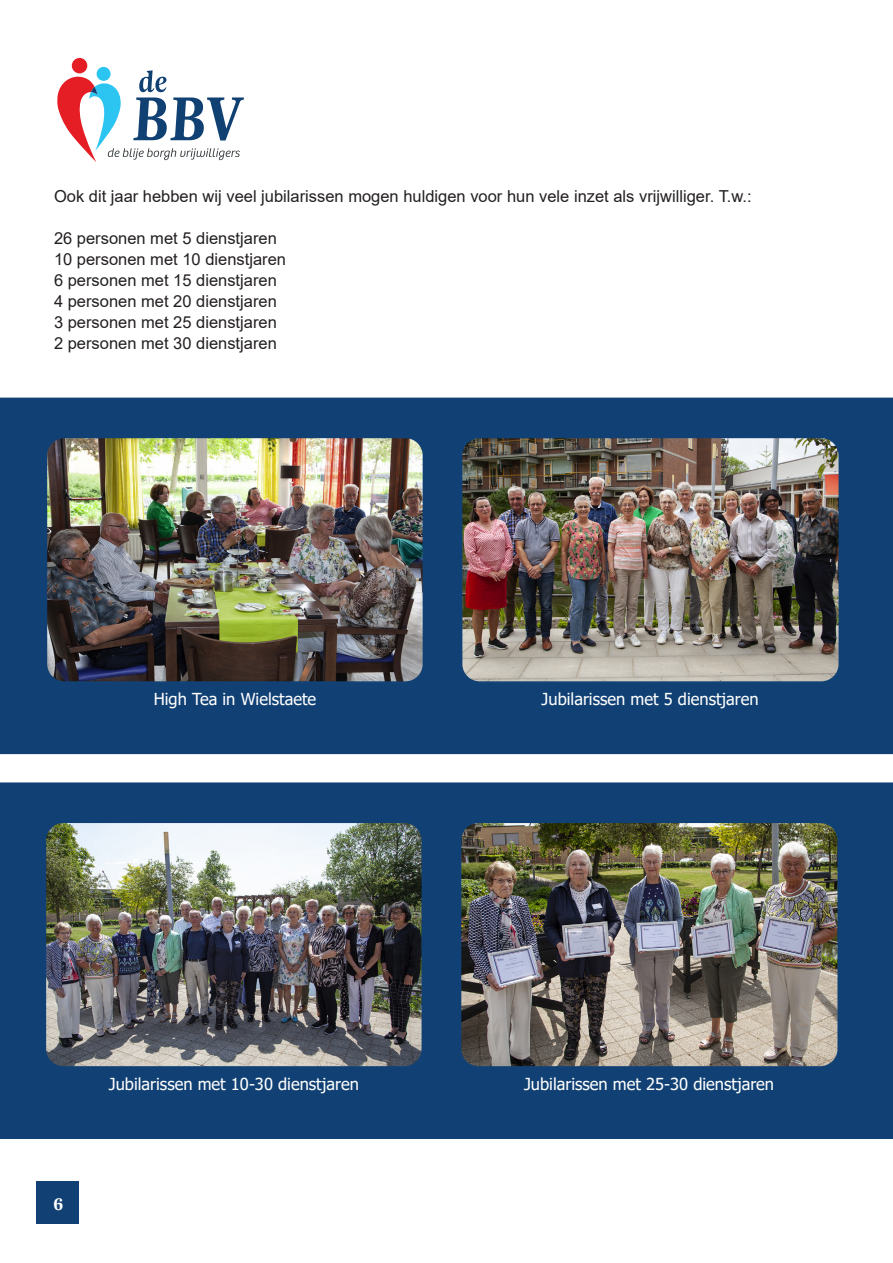
<style>
.page{position:relative;width:893px;height:1263px;background:#fff}
.page>*{position:absolute;margin:0;border:0;box-sizing:border-box;transform-origin:0 0}
.t1{font:700 18px "Trola";color:#fff}
.t2{font:16.5px "Arial";color:#231f20}
.t3{font:16.5px "Tahoma";color:#fff}
</style>
<div class="page">
<div style="left:97px;top:67px;width:14px;height:14px;background:#2cc4f1;border-radius:50%"></div>
<div style="left:72px;top:58px;width:15px;height:15px;background:#e51e25;border-radius:50%"></div>
<svg style="left:57px;top:70px;width:187px;height:92px"></svg>
<div style="left:0;top:398px;width:893px;height:356px;background:#114174"></div>
<img style="left:46px;top:437px;width:377px;height:245px">
<div style="left:46px;top:437px;width:378px;height:246px;border:2px solid #114174;border-radius:18px"></div>
<img style="left:462px;top:437px;width:377px;height:245px">
<div style="left:461px;top:437px;width:379px;height:246px;border:2px solid #114174;border-radius:18px"></div>
<div style="left:36px;top:1181px;width:43px;height:42px;background:#114174"></div>
<div style="left:0;top:782px;width:893px;height:357px;background:#114174"></div>
<img style="left:45px;top:822px;width:377px;height:245px">
<div style="left:45px;top:821px;width:378px;height:247px;border:2px solid #114174;border-radius:18px"></div>
<img style="left:461px;top:822px;width:377px;height:245px">
<div style="left:460px;top:821px;width:379px;height:247px;border:2px solid #114174;border-radius:18px"></div>
<svg style="left:892px;top:670px;width:1px;height:355px"></svg>
<p class="t2" style="left:54px;top:185px;width:699px">Ook dit jaar hebben wij veel jubilarissen mogen huldigen voor hun vele inzet als vrijwilliger. T.w.:</p>
<p class="t2" style="left:54px;top:227px;width:224px">26 personen met 5 dienstjaren</p>
<p class="t2" style="left:54px;top:248px;width:234px">10 personen met 10 dienstjaren</p>
<p class="t2" style="left:54px;top:269px;width:224px">6 personen met 15 dienstjaren</p>
<p class="t2" style="left:54px;top:290px;width:224px">4 personen met 20 dienstjaren</p>
<p class="t2" style="left:54px;top:311px;width:224px">3 personen met 25 dienstjaren</p>
<p class="t2" style="left:54px;top:332px;width:224px">2 personen met 30 dienstjaren</p>
<p class="t3" style="left:154px;top:688px;width:164px">High Tea in Wielstaete</p>
<p class="t3" style="left:542px;top:688px;width:218px">Jubilarissen met 5 dienstjaren</p>
<p class="t1" style="left:54px;top:1192px;width:11px">6</p>
<p class="t3" style="left:109px;top:1073px;width:252px">Jubilarissen met 10-30 dienstjaren</p>
<p class="t3" style="left:524px;top:1073px;width:252px">Jubilarissen met 25-30 dienstjaren</p>
</div>
